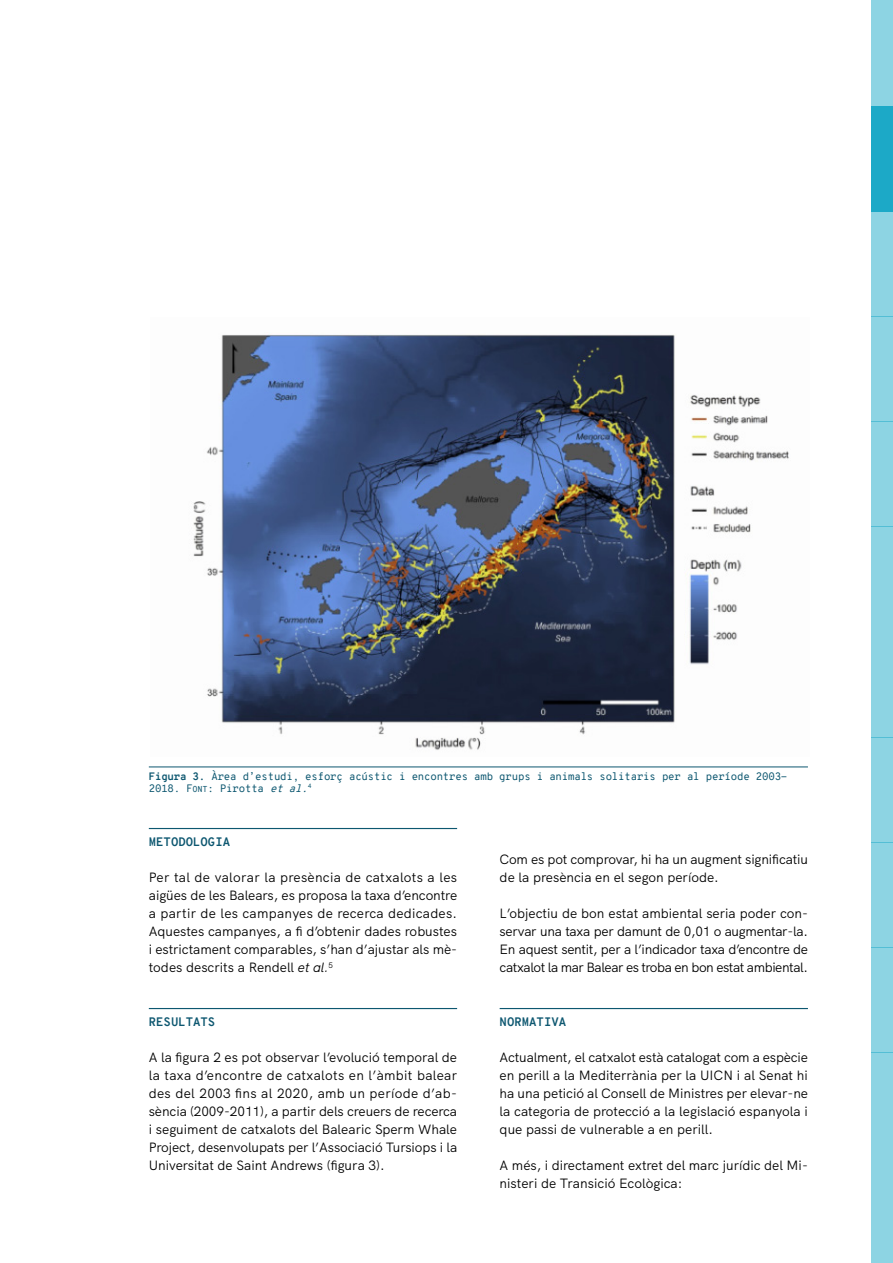
<style>
.page{position:relative;width:893px;height:1263px;background:#fff}
.page>*{position:absolute;margin:0;border:0;box-sizing:border-box;transform-origin:0 0}
.t1{font:13.5px/18px "HK Grotesk";letter-spacing:-.005em;color:#000;text-align:justify}
.t2{font:700 12px "Overpass Mono";color:#0d5770}
.t3{font:10.5px/12px "Overpass Mono";letter-spacing:-.02em;color:#0d5770}
.s1{font-weight:700}
.s2{font-family:"Overpass Mono Regular SC800"}
.s3{font-family:"Overpass Mono Regular SC800";font-size:8.4px}
.s4{font-style:italic}
</style>
<div class="page">
<div style="left:872px;top:0;width:21px;height:106px;background:#8dd4e3"></div>
<div style="left:872px;top:421px;width:21px;height:106px;background:#8dd4e3"></div>
<div style="left:872px;top:842px;width:21px;height:105px;background:#8dd4e3"></div>
<div style="left:872px;top:211px;width:21px;height:105px;background:#8dd4e3"></div>
<div style="left:872px;top:632px;width:21px;height:105px;background:#8dd4e3"></div>
<div style="left:872px;top:1053px;width:21px;height:105px;background:#8dd4e3"></div>
<div style="left:872px;top:106px;width:21px;height:105px;background:#1ca9c7"></div>
<div style="left:872px;top:527px;width:21px;height:105px;background:#8dd4e3"></div>
<div style="left:872px;top:947px;width:21px;height:106px;background:#8dd4e3"></div>
<div style="left:872px;top:316px;width:21px;height:106px;background:#8dd4e3"></div>
<div style="left:872px;top:737px;width:21px;height:105px;background:#8dd4e3"></div>
<div style="left:872px;top:1158px;width:21px;height:105px;background:#8dd4e3"></div>
<hr style="left:149px;top:828px;width:308px;height:1px;background:#0d5770">
<hr style="left:149px;top:1008px;width:308px;height:1px;background:#0d5770">
<hr style="left:500px;top:1008px;width:308px;height:1px;background:#0d5770">
<hr style="left:149px;top:767px;width:659px;height:1px;background:#0d5770">
<img style="left:193px;top:334px;width:596px;height:416px">
<p class="t3" style="left:149px;top:770px;width:640px"><span class="s1">Figura 3.</span> Àrea d’estudi, esforç acústic i encontres amb grups i animals solitaris per al període 2003-<br>2018. <span class="s2">F</span><span class="s3">ont</span>: Pirotta <span class="s4">et al.</span><sup>4</sup></p>
<p class="t2" style="left:149px;top:833px;width:83px">METODOLOGIA</p>
<p class="t1" style="left:149px;top:867px;width:310px">Per tal de valorar la presència de catxalots a les aigües de les Balears, es proposa la taxa d’encontre a partir de les campanyes de recerca dedicades.<br>Aquestes campanyes, a fi d’obtenir dades robustes i estrictament comparables, s’han d’ajustar als mè&shy;todes descrits a Rendell <span class="s4">et al.</span><sup>5</sup></p>
<p class="t2" style="left:149px;top:1013px;width:68px">RESULTATS</p>
<p class="t1" style="left:149px;top:1047px;width:310px">A la figura 2 es pot observar l’evolució temporal de la taxa d’encontre de catxalots en l’àmbit balear des del 2003 fins al 2020, amb un període d’ab&shy;sència (2009-2011), a partir dels creuers de recerca i seguiment de catxalots del Balearic Sperm Whale Project, desenvolupats per l’Associació Tursiops i la Universitat de Saint Andrews (figura 3).</p>
<p class="t1" style="left:500px;top:849px;width:310px">Com es pot comprovar, hi ha un augment significatiu de la presència en el segon període.</p>
<p class="t1" style="left:500px;top:903px;width:310px">L’objectiu de bon estat ambiental seria poder con&shy;servar una taxa per damunt de 0,01 o augmentar-la.<br>En aquest sentit, per a l’indicador taxa d’encontre de catxalot la mar Balear es troba en bon estat ambiental.</p>
<p class="t2" style="left:500px;top:1013px;width:68px">NORMATIVA</p>
<p class="t1" style="left:500px;top:1047px;width:310px">Actualment, el catxalot està catalogat com a espècie en perill a la Mediterrània per la UICN i al Senat hi ha una petició al Consell de Ministres per elevar-ne la categoria de protecció a la legislació espanyola i que passi de vulnerable a en perill.</p>
<p class="t1" style="left:500px;top:1155px;width:310px">A més, i directament extret del marc jurídic del Mi&shy;nisteri de Transició Ecològica:</p>
</div>
